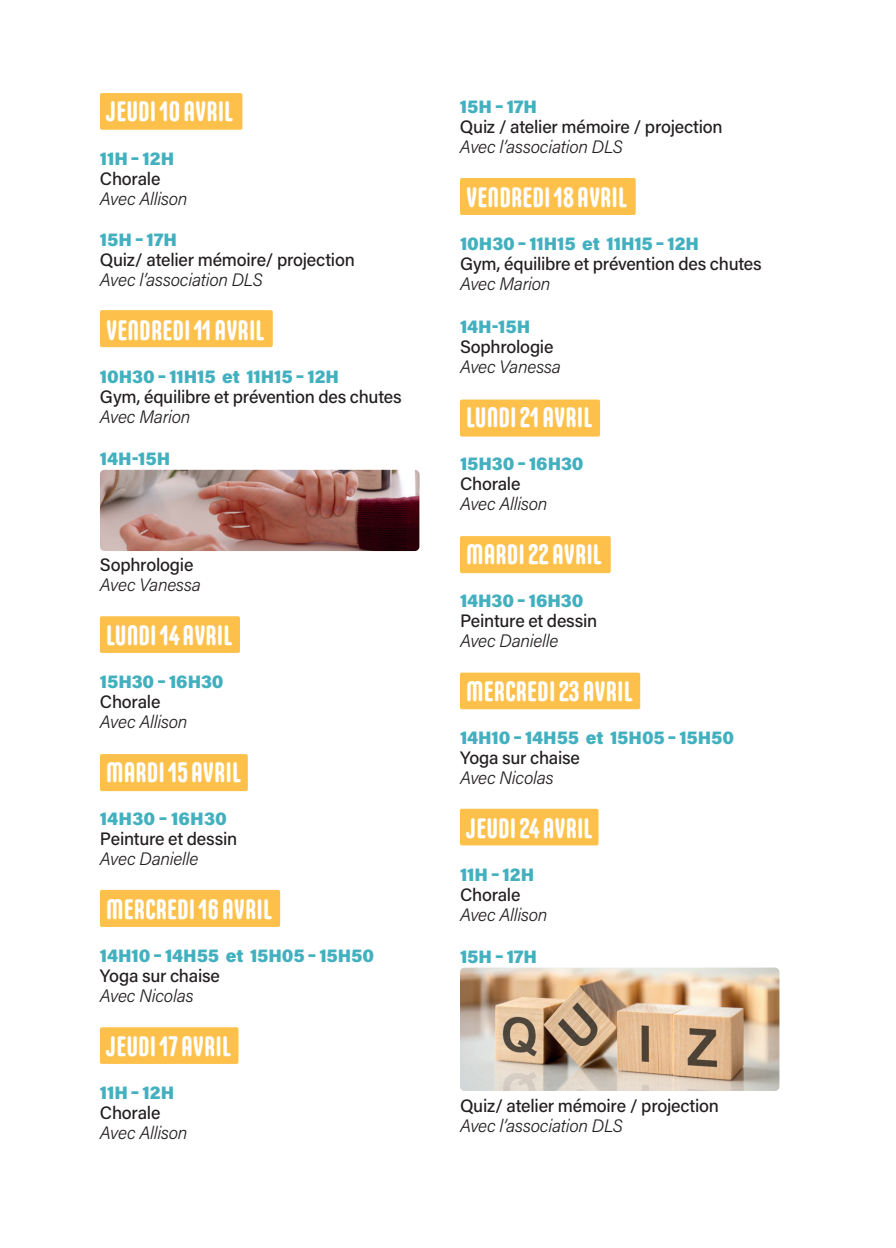
<style>
.page{position:relative;width:896px;height:1248px;background:#fff}
.page>*{position:absolute;margin:0;border:0;box-sizing:border-box;transform-origin:0 0}
.t1{font:700 28px "Carl Marx";color:#fff}
.t2{font:500 18px "Acumin Pro";letter-spacing:-.015em;color:#231f20}
.t3{font:italic 300 18px "Acumin Pro";letter-spacing:-.015em;color:#231f20}
.t4{font:900 18px "Acumin Pro";letter-spacing:-.005em;color:#43b0bf}
</style>
<div class="page">
<div style="left:100px;top:93px;width:142px;height:37px;background:#fdc14b;border-radius:2px"></div>
<div style="left:100px;top:1027px;width:138px;height:36px;background:#fdc14b;border-radius:2px"></div>
<div style="left:460px;top:808px;width:138px;height:37px;background:#fdc14b;border-radius:2px"></div>
<div style="left:460px;top:672px;width:180px;height:37px;background:#fdc14b;border-radius:2px"></div>
<div style="left:460px;top:536px;width:151px;height:37px;background:#fdc14b;border-radius:2px"></div>
<div style="left:460px;top:399px;width:140px;height:37px;background:#fdc14b;border-radius:2px"></div>
<div style="left:460px;top:178px;width:176px;height:37px;background:#fdc14b;border-radius:2px"></div>
<div style="left:100px;top:310px;width:173px;height:37px;background:#fdc14b;border-radius:2px"></div>
<div style="left:100px;top:616px;width:140px;height:37px;background:#fdc14b;border-radius:2px"></div>
<div style="left:100px;top:754px;width:148px;height:37px;background:#fdc14b;border-radius:2px"></div>
<div style="left:100px;top:889px;width:180px;height:37px;background:#fdc14b;border-radius:2px"></div>
<img style="left:100px;top:470px;width:319px;height:81px">
<img style="left:460px;top:967px;width:319px;height:123px">
<h1 class="t1" style="left:106px;top:96px;width:128px">JEUDI 10 AVRIL</h1>
<p class="t4" style="left:100px;top:146px;width:76px">11H – 12H</p>
<p class="t2" style="left:100px;top:166px;width:62px">Chorale</p>
<p class="t3" style="left:100px;top:186px;width:89px">Avec Allison</p>
<p class="t4" style="left:100px;top:227px;width:78px">15H – 17H</p>
<p class="t2" style="left:100px;top:247px;width:256px">Quiz/ atelier mémoire/ projection</p>
<p class="t3" style="left:100px;top:267px;width:164px">Avec l’association DLS</p>
<h1 class="t1" style="left:106px;top:314px;width:160px">VENDREDI 11 AVRIL</h1>
<p class="t4" style="left:100px;top:364px;width:241px">10H30 – 11H15 et 11H15 – 12H</p>
<p class="t2" style="left:100px;top:384px;width:303px">Gym, équilibre et prévention des chutes</p>
<p class="t3" style="left:100px;top:404px;width:92px">Avec Marion</p>
<p class="t4" style="left:100px;top:446px;width:72px">14H-15H</p>
<p class="t2" style="left:100px;top:552px;width:95px">Sophrologie</p>
<p class="t3" style="left:100px;top:572px;width:102px">Avec Vanessa</p>
<h1 class="t1" style="left:106px;top:619px;width:128px">LUNDI 14 AVRIL</h1>
<p class="t4" style="left:100px;top:669px;width:125px">15H30 – 16H30</p>
<p class="t2" style="left:100px;top:689px;width:62px">Chorale</p>
<p class="t3" style="left:100px;top:709px;width:89px">Avec Allison</p>
<h1 class="t1" style="left:106px;top:756px;width:136px">MARDI 15 AVRIL</h1>
<p class="t4" style="left:100px;top:806px;width:128px">14H30 – 16H30</p>
<p class="t2" style="left:100px;top:826px;width:139px">Peinture et dessin</p>
<p class="t3" style="left:100px;top:846px;width:100px">Avec Danielle</p>
<h1 class="t1" style="left:106px;top:893px;width:167px">MERCREDI 16 AVRIL</h1>
<p class="t4" style="left:100px;top:942px;width:276px">14H10 – 14H55 et 15H05 – 15H50</p>
<p class="t2" style="left:100px;top:963px;width:121px">Yoga sur chaise</p>
<p class="t3" style="left:100px;top:983px;width:95px">Avec Nicolas</p>
<h1 class="t1" style="left:106px;top:1030px;width:126px">JEUDI 17 AVRIL</h1>
<p class="t4" style="left:100px;top:1079px;width:76px">11H – 12H</p>
<p class="t2" style="left:100px;top:1099px;width:62px">Chorale</p>
<p class="t3" style="left:100px;top:1119px;width:89px">Avec Allison</p>
<p class="t4" style="left:460px;top:94px;width:78px">15H – 17H</p>
<p class="t2" style="left:460px;top:114px;width:264px">Quiz / atelier mémoire / projection</p>
<p class="t3" style="left:460px;top:134px;width:164px">Avec l’association DLS</p>
<h1 class="t1" style="left:466px;top:181px;width:162px">VENDREDI 18 AVRIL</h1>
<p class="t4" style="left:460px;top:231px;width:241px">10H30 – 11H15 et 11H15 – 12H</p>
<p class="t2" style="left:460px;top:251px;width:303px">Gym, équilibre et prévention des chutes</p>
<p class="t3" style="left:460px;top:271px;width:92px">Avec Marion</p>
<p class="t4" style="left:460px;top:314px;width:72px">14H-15H</p>
<p class="t2" style="left:460px;top:334px;width:95px">Sophrologie</p>
<p class="t3" style="left:460px;top:354px;width:102px">Avec Vanessa</p>
<h1 class="t1" style="left:466px;top:401px;width:127px">LUNDI 21 AVRIL</h1>
<p class="t4" style="left:460px;top:451px;width:125px">15H30 – 16H30</p>
<p class="t2" style="left:460px;top:471px;width:62px">Chorale</p>
<p class="t3" style="left:460px;top:491px;width:89px">Avec Allison</p>
<h1 class="t1" style="left:466px;top:538px;width:137px">MARDI 22 AVRIL</h1>
<p class="t4" style="left:460px;top:588px;width:125px">14H30 – 16H30</p>
<p class="t2" style="left:460px;top:608px;width:139px">Peinture et dessin</p>
<p class="t3" style="left:460px;top:628px;width:100px">Avec Danielle</p>
<h1 class="t1" style="left:466px;top:675px;width:168px">MERCREDI 23 AVRIL</h1>
<p class="t4" style="left:460px;top:725px;width:276px">14H10 – 14H55 et 15H05 – 15H50</p>
<p class="t2" style="left:460px;top:745px;width:121px">Yoga sur chaise</p>
<p class="t3" style="left:460px;top:765px;width:95px">Avec Nicolas</p>
<h1 class="t1" style="left:466px;top:812px;width:128px">JEUDI 24 AVRIL</h1>
<p class="t4" style="left:460px;top:861px;width:76px">11H – 12H</p>
<p class="t2" style="left:460px;top:882px;width:62px">Chorale</p>
<p class="t3" style="left:460px;top:902px;width:89px">Avec Allison</p>
<p class="t4" style="left:460px;top:943px;width:78px">15H – 17H</p>
<p class="t2" style="left:460px;top:1093px;width:261px">Quiz/ atelier mémoire / projection</p>
<p class="t3" style="left:460px;top:1113px;width:164px">Avec l’association DLS</p>
</div>
